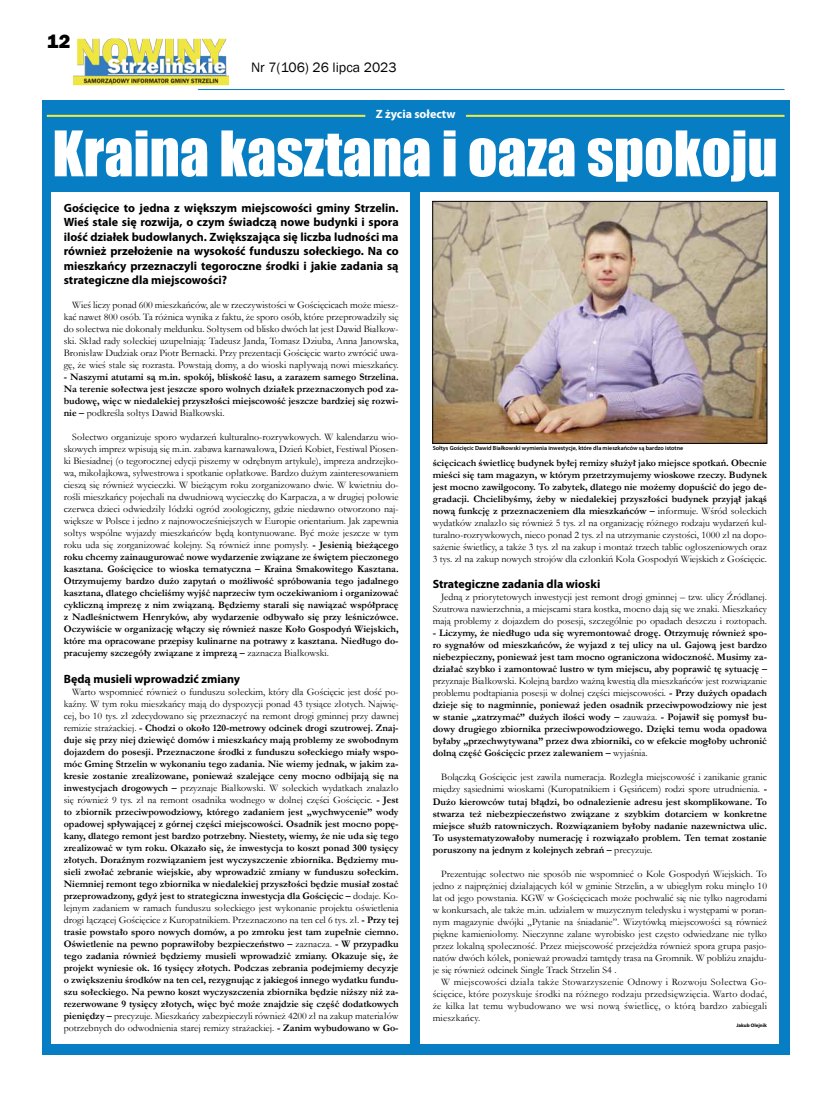
<style>
.page{position:relative;width:820px;height:1106px;background:#fff}
.page>*{position:absolute;margin:0;border:0;box-sizing:border-box;transform-origin:0 0}
.t1{font:58px "Impact";color:#fff}
.t2{font:800 20px "Franklin Gothic";color:#000}
.t3{font:14px "Franklin Gothic";color:#000}
.t4{font:700 12px/14.4px "Myriad Pro";color:#000;text-align:justify}
.t5{font:700 12px "Myriad Pro";color:#fff}
.t6{font:10px/12px "Garamond";color:#000;text-align:justify}
.t7{font:700 10px/12px "Garamond";color:#000;text-align:justify}
.t8{font:600 6px "Myriad Pro";color:#000}
.t9{font:700 5px "Myriad Pro";color:#000}
.s1{font-weight:400}
.s2{font-weight:700}
</style>
<div class="page">
<hr style="left:198px;top:89px;width:586px;height:1px;background:#077ec3">
<img style="left:74px;top:38px;width:154px;height:47px">
<div style="left:398px;top:100px;width:391px;height:954px;background:#077ec3"></div>
<div style="left:43px;top:101px;width:377px;height:953px;background:#077ec3"></div>
<div style="left:52px;top:192px;width:358px;height:851px;background:#fff"></div>
<div style="left:420px;top:192px;width:358px;height:851px;background:#fff"></div>
<hr style="left:47px;top:115px;width:318px;height:2px;background:#f4eb3b">
<hr style="left:466px;top:115px;width:318px;height:2px;background:#f4eb3b">
<img style="left:434px;top:203px;width:330px;height:238px">
<div style="left:432px;top:201px;width:334px;height:242px;border:1px solid #000"></div>
<h2 class="t2" style="left:47px;top:28px;width:25px">12</h2>
<h3 class="t3" style="left:251px;top:59px;width:147px">Nr 7(106) 26 lipca 2023</h3>
<p class="t5" style="left:375px;top:106px;width:81px">Z życia sołectw</p>
<h1 class="t1" style="left:52px;top:108px;width:726px">Kraina kasztana i oaza spokoju</h1>
<p class="t4" style="left:64px;top:200px;width:336px">Gościęcice to jedna z większym miejscowości gminy Strzelin.<br>Wieś stale się rozwija, o czym świadczą nowe budynki i spora ilość działek budowlanych. Zwiększająca się liczba ludności ma również przełożenie na wysokość funduszu sołeckiego. Na co mieszkańcy przeznaczyli tegoroczne środki i jakie zadania są strategiczne dla miejscowości?</p>
<p class="t6" style="left:64px;top:299px;width:336px;text-indent:9px">Wieś liczy ponad 600 mieszkańców, ale w rzeczywistości w Gościęcicach może miesz&shy;kać nawet 800 osób. Ta różnica wynika z faktu, że sporo osób, które przeprowadziły się do sołectwa nie dokonały meldunku. Sołtysem od blisko dwóch lat jest Dawid Białkow&shy;ski. Skład rady sołeckiej uzupełniają: Tadeusz Janda, Tomasz Dziuba, Anna Janowska, Bronisław Dudziak oraz Piotr Bernacki. Przy prezentacji Gościęcic warto zwrócić uwa&shy;gę, że wieś stale się rozrasta. Powstają domy, a do wioski napływają nowi mieszkańcy.</p>
<p class="t7" style="left:64px;top:371px;width:336px">- Naszymi atutami są m.in. spokój, bliskość lasu, a zarazem samego Strzelina.<br>Na terenie sołectwa jest jeszcze sporo wolnych działek przeznaczonych pod za&shy;budowę, więc w niedalekiej przyszłości miejscowość jeszcze bardziej się rozwi&shy;nie – <span class="s1">podkreśla sołtys Dawid Białkowski.</span></p>
<p class="t6" style="left:64px;top:431px;width:336px;text-indent:9px">Sołectwo organizuje sporo wydarzeń kulturalno-rozrywkowych. W kalendarzu wio&shy;skowych imprez wpisują się m.in. zabawa karnawałowa, Dzień Kobiet, Festiwal Piosen&shy;ki Biesiadnej (o tegorocznej edycji piszemy w odrębnym artykule), impreza andrzejko&shy;wa, mikołajkowa, sylwestrowa i spotkanie opłatkowe. Bardzo dużym zainteresowaniem cieszą się również wycieczki. W bieżącym roku zorganizowano dwie. W kwietniu do&shy;rośli mieszkańcy pojechali na dwudniową wycieczkę do Karpacza, a w drugiej połowie czerwca dzieci odwiedziły łódzki ogród zoologiczny, gdzie niedawno otworzono naj&shy;większe w Polsce i jedno z najnowocześniejszych w Europie orientarium. Jak zapewnia sołtys wspólne wyjazdy mieszkańców będą kontynuowane. Być może jeszcze w tym roku uda się zorganizować kolejny. Są również inne pomysły. <span class="s2">- Jesienią bieżącego roku chcemy zainaugurować nowe wydarzenie związane ze świętem pieczonego kasztana. Gościęcice to wioska tematyczna – Kraina Smakowitego Kasztana.<br>Otrzymujemy bardzo dużo zapytań o możliwość spróbowania tego jadalnego kasztana, dlatego chcieliśmy wyjść naprzeciw tym oczekiwaniom i organizować cykliczną imprezę z nim związaną. Będziemy starali się nawiązać współpracę z Nadleśnictwem Henryków, aby wydarzenie odbywało się przy leśniczówce.<br>Oczywiście w organizację włączy się również nasze Koło Gospodyń Wiejskich, które ma opracowane przepisy kulinarne na potrawy z kasztana. Niedługo do&shy;pracujemy szczegóły związane z imprezą –</span> zaznacza Białkowski.</p>
<p class="t4" style="left:64px;top:671px;width:178px">Będą musieli wprowadzić zmiany</p>
<p class="t7" style="left:64px;top:685px;width:336px;text-indent:9px"><span class="s1">Warto wspomnieć również o funduszu sołeckim, który dla Gościęcic jest dość po&shy;kaźny. W tym roku mieszkańcy mają do dyspozycji ponad 43 tysiące złotych. Najwię&shy;cej, bo 10 tys. zł zdecydowano się przeznaczyć na remont drogi gminnej przy dawnej remizie strażackiej.</span> - Chodzi o około 120-metrowy odcinek drogi szutrowej. Znaj&shy;duje się przy niej dziewięć domów i mieszkańcy mają problemy ze swobodnym dojazdem do posesji. Przeznaczone środki z funduszu sołeckiego miały wspo&shy;móc Gminę Strzelin w wykonaniu tego zadania. Nie wiemy jednak, w jakim za&shy;kresie zostanie zrealizowane, ponieważ szalejące ceny mocno odbijają się na inwestycjach drogowych – <span class="s1">przyznaje Białkowski. W sołeckich wydatkach znalazło się również 9 tys. zł na remont osadnika wodnego w dolnej części Gościęcic.</span> - Jest to zbiornik przeciwpowodziowy, którego zadaniem jest „wychwycenie” wody opadowej spływającej z górnej części miejscowości. Osadnik jest mocno popę&shy;kany, dlatego remont jest bardzo potrzebny. Niestety, wiemy, że nie uda się tego zrealizować w tym roku. Okazało się, że inwestycja to koszt ponad 300 tysięcy złotych. Doraźnym rozwiązaniem jest wyczyszczenie zbiornika. Będziemy mu&shy;sieli zwołać zebranie wiejskie, aby wprowadzić zmiany w funduszu sołeckim.<br>Niemniej remont tego zbiornika w niedalekiej przyszłości będzie musiał zostać przeprowadzony, gdyż jest to strategiczna inwestycja dla Gościęcic – <span class="s1">dodaje. Ko&shy;lejnym zadaniem w ramach funduszu sołeckiego jest wykonanie projektu oświetlenia drogi łączącej Gościęcice z Kuropatnikiem. Przeznaczono na ten cel 6 tys. zł.</span> - Przy tej trasie powstało sporo nowych domów, a po zmroku jest tam zupełnie ciemno.<br>Oświetlenie na pewno poprawiłoby bezpieczeństwo – <span class="s1">zaznacza.</span> - W przypadku tego zadania również będziemy musieli wprowadzić zmiany. Okazuje się, że projekt wyniesie ok. 16 tysięcy złotych. Podczas zebrania podejmiemy decyzje o zwiększeniu środków na ten cel, rezygnując z jakiegoś innego wydatku fundu&shy;szu sołeckiego. Na pewno koszt wyczyszczenia zbiornika będzie niższy niż za&shy;rezerwowane 9 tysięcy złotych, więc być może znajdzie się część dodatkowych pieniędzy – <span class="s1">precyzuje. Mieszkańcy zabezpieczyli również 4200 zł na zakup materiałów potrzebnych do odwodnienia starej remizy strażackiej.</span> - Zanim wybudowano w Go-</p>
<p class="t8" style="left:432px;top:444px;width:252px">Sołtys Gościęcic Dawid Białkowski wymienia inwestycje, które dla mieszkańców są bardzo istotne</p>
<p class="t6" style="left:432px;top:456px;width:336px"><span class="s2">ścięcicach świetlicę budynek byłej remizy służył jako miejsce spotkań. Obecnie mieści się tam magazyn, w którym przetrzymujemy wioskowe rzeczy. Budynek jest mocno zawilgocony. To zabytek, dlatego nie możemy dopuścić do jego de&shy;gradacji. Chcielibyśmy, żeby w niedalekiej przyszłości budynek przyjął jakąś nową funkcję z przeznaczeniem dla mieszkańców –</span> informuje. Wśród sołeckich wydatków znalazło się również 5 tys. zł na organizację różnego rodzaju wydarzeń kul&shy;turalno-rozrywkowych, nieco ponad 2 tys. zł na utrzymanie czystości, 1000 zł na dopo&shy;sażenie świetlicy, a także 3 tys. zł na zakup i montaż trzech tablic ogłoszeniowych oraz 3 tys. zł na zakup nowych strojów dla członkiń Koła Gospodyń Wiejskich z Gościęcic.</p>
<p class="t4" style="left:432px;top:577px;width:169px">Strategiczne zadania dla wioski</p>
<p class="t6" style="left:432px;top:591px;width:336px;text-indent:8px">Jedną z priorytetowych inwestycji jest remont drogi gminnej – tzw. ulicy Źródlanej.<br>Szutrowa nawierzchnia, a miejscami stara kostka, mocno dają się we znaki. Mieszkańcy mają problemy z dojazdem do posesji, szczególnie po opadach deszczu i roztopach.</p>
<p class="t7" style="left:432px;top:627px;width:335px">- Liczymy, że niedługo uda się wyremontować drogę. Otrzymuję również spo&shy;ro sygnałów od mieszkańców, że wyjazd z tej ulicy na ul. Gajową jest bardzo niebezpieczny, ponieważ jest tam mocno ograniczona widoczność. Musimy za&shy;działać szybko i zamontować lustro w tym miejscu, aby poprawić tę sytuację –</p>
<p class="t7" style="left:432px;top:675px;width:335px"><span class="s1">przyznaje Białkowski. Kolejną bardzo ważną kwestią dla mieszkańców jest rozwiązanie problemu podtapiania posesji w dolnej części miejscowości.</span> - Przy dużych opadach dzieje się to nagminnie, ponieważ jeden osadnik przeciwpowodziowy nie jest w stanie „zatrzymać” dużych ilości wody – <span class="s1">zauważa.</span> - Pojawił się pomysł bu&shy;dowy drugiego zbiornika przeciwpowodziowego. Dzięki temu woda opadowa byłaby „przechwytywana” przez dwa zbiorniki, co w efekcie mogłoby uchronić dolną część Gościęcic przez zalewaniem – <span class="s1">wyjaśnia.</span></p>
<p class="t7" style="left:432px;top:771px;width:335px;text-indent:8px"><span class="s1">Bolączką Gościęcic jest zawiła numeracja. Rozległa miejscowość i zanikanie granic między sąsiednimi wioskami (Kuropatnikiem i Gęsińcem) rodzi spore utrudnienia.</span> - Dużo kierowców tutaj błądzi, bo odnalezienie adresu jest skomplikowane. To stwarza też niebezpieczeństwo związane z szybkim dotarciem w konkretne miejsce służb ratowniczych. Rozwiązaniem byłoby nadanie nazewnictwa ulic.<br>To usystematyzowałoby numerację i rozwiązało problem. Ten temat zostanie poruszony na jednym z kolejnych zebrań – <span class="s1">precyzuje.</span></p>
<p class="t6" style="left:432px;top:867px;width:336px;text-indent:9px">Prezentując sołectwo nie sposób nie wspomnieć o Kole Gospodyń Wiejskich. To jedno z najprężniej działających kół w gminie Strzelin, a w ubiegłym roku minęło 10 lat od jego powstania. KGW w Gościęcicach może pochwalić się nie tylko nagrodami w konkursach, ale także m.in. udziałem w muzycznym teledysku i występami w poran&shy;nym magazynie dwójki „Pytanie na śniadanie”. Wizytówką miejscowości są również piękne kamieniołomy. Nieczynne zalane wyrobisko jest często odwiedzane nie tylko przez lokalną społeczność. Przez miejscowość przejeżdża również spora grupa pasjo&shy;natów dwóch kółek, ponieważ prowadzi tamtędy trasa na Gromnik. W pobliżu znajdu&shy;je się również odcinek Single Track Strzelin S4 .</p>
<p class="t6" style="left:432px;top:975px;width:335px;text-indent:9px">W miejscowości działa także Stowarzyszenie Odnowy i Rozwoju Sołectwa Go&shy;ścięcice, które pozyskuje środki na różnego rodzaju przedsięwzięcia. Warto dodać, że kilka lat temu wybudowano we wsi nową świetlicę, o którą bardzo zabiegali mieszkańcy.</p>
<p class="t9" style="left:736px;top:1021px;width:32px">Jakub Olejnik</p>
</div>
